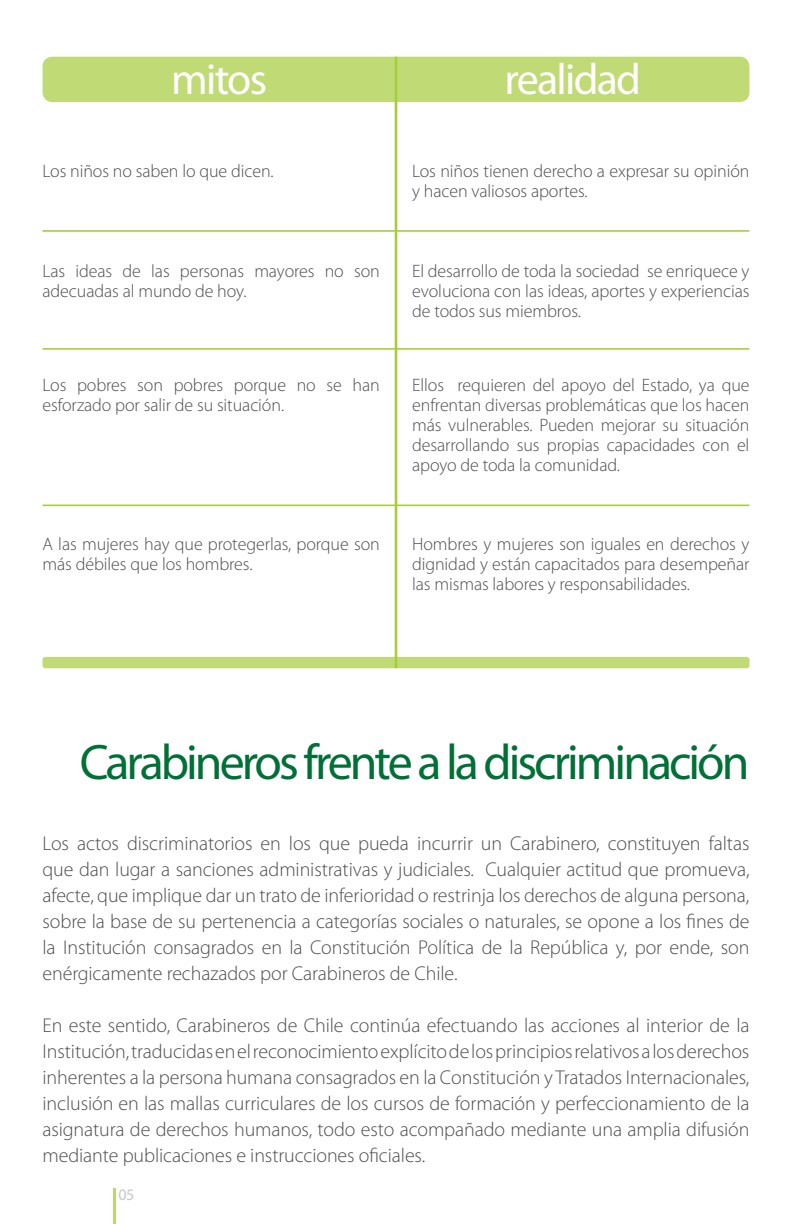
<style>
.page{position:relative;width:792px;height:1224px;background:#fff}
.page>*{position:absolute;margin:0;border:0;box-sizing:border-box;transform-origin:0 0}
.t1{font:50px "Myriad Pro";letter-spacing:-.06em;color:#007037}
.t2{font:44px "Myriad Pro";letter-spacing:-.04em;color:#fff}
.t3{font:300 20px/26px "Myriad Pro";letter-spacing:-.005em;color:#4c4d4f;text-align:justify}
.t4{font:300 18px/20px "Myriad Pro";letter-spacing:-.005em;color:#4c4d4f}
.t5{font:16px "Myriad";color:#c6c8ca}
</style>
<div class="page">
<hr style="left:113px;top:1188px;width:3px;height:36px;background:#bbd86b">
<div style="left:43px;top:657px;width:706px;height:11px;background:#c0da76;border-radius:3px"></div>
<div style="left:43px;top:57px;width:706px;height:45px;background:#c0da76;border-radius:10px"></div>
<hr style="left:395px;top:57px;width:2px;height:611px;background:#a6ce39">
<hr style="left:42px;top:230px;width:707px;height:2px;background:#a6ce39">
<hr style="left:42px;top:348px;width:707px;height:2px;background:#a6ce39">
<hr style="left:42px;top:505px;width:707px;height:1px;background:#a6ce39">
<h2 class="t2" style="left:171px;top:52px;width:97px">mitos</h2>
<h2 class="t2" style="left:505px;top:52px;width:138px">realidad</h2>
<p class="t4" style="left:43px;top:160px;width:233px">Los niños no saben lo que dicen.</p>
<p class="t4" style="left:43px;top:260px;width:339px">Las ideas de las personas mayores no son adecuadas al mundo de hoy.</p>
<p class="t4" style="left:43px;top:375px;width:339px">Los pobres son pobres porque no se han esforzado por salir de su situación.</p>
<p class="t4" style="left:43px;top:534px;width:339px">A las mujeres hay que protegerlas, porque son más débiles que los hombres.</p>
<p class="t4" style="left:412px;top:160px;width:339px">Los niños tienen derecho a expresar su opinión y hacen valiosos aportes.</p>
<p class="t4" style="left:412px;top:260px;width:339px;text-align:justify">El desarrollo de toda la sociedad se enriquece y evoluciona con las ideas, aportes y experiencias de todos sus miembros.</p>
<p class="t4" style="left:412px;top:375px;width:339px;text-align:justify">Ellos requieren del apoyo del Estado, ya que enfrentan diversas problemáticas que los hacen más vulnerables. Pueden mejorar su situación desarrollando sus propias capacidades con el apoyo de toda la comunidad.</p>
<p class="t4" style="left:412px;top:534px;width:339px;text-align:justify">Hombres y mujeres son iguales en derechos y dignidad y están capacitados para desempeñar las mismas labores y responsabilidades.</p>
<h1 class="t1" style="left:80px;top:731px;width:671px">Carabineros frente a la discriminación</h1>
<p class="t3" style="left:43px;top:830px;width:709px">Los actos discriminatorios en los que pueda incurrir un Carabinero, constituyen faltas que dan lugar a sanciones administrativas y judiciales. Cualquier actitud que promueva, afecte, que implique dar un trato de inferioridad o restrinja los derechos de alguna persona, sobre la base de su pertenencia a categorías sociales o naturales, se opone a los fines de la Institución consagrados en la Constitución Política de la República y, por ende, son enérgicamente rechazados por Carabineros de Chile.</p>
<p class="t3" style="left:43px;top:1012px;width:709px">En este sentido, Carabineros de Chile continúa efectuando las acciones al interior de la Institución, traducidas en el reconocimiento explícito de los principios relativos a los derechos inherentes a la persona humana consagrados en la Constitución y Tratados Internacionales, inclusión en las mallas curriculares de los cursos de formación y perfeccionamiento de la asignatura de derechos humanos, todo esto acompañado mediante una amplia difusión mediante publicaciones e instrucciones oficiales.</p>
<p class="t5" style="left:119px;top:1186px;width:17px">05</p>
</div>
